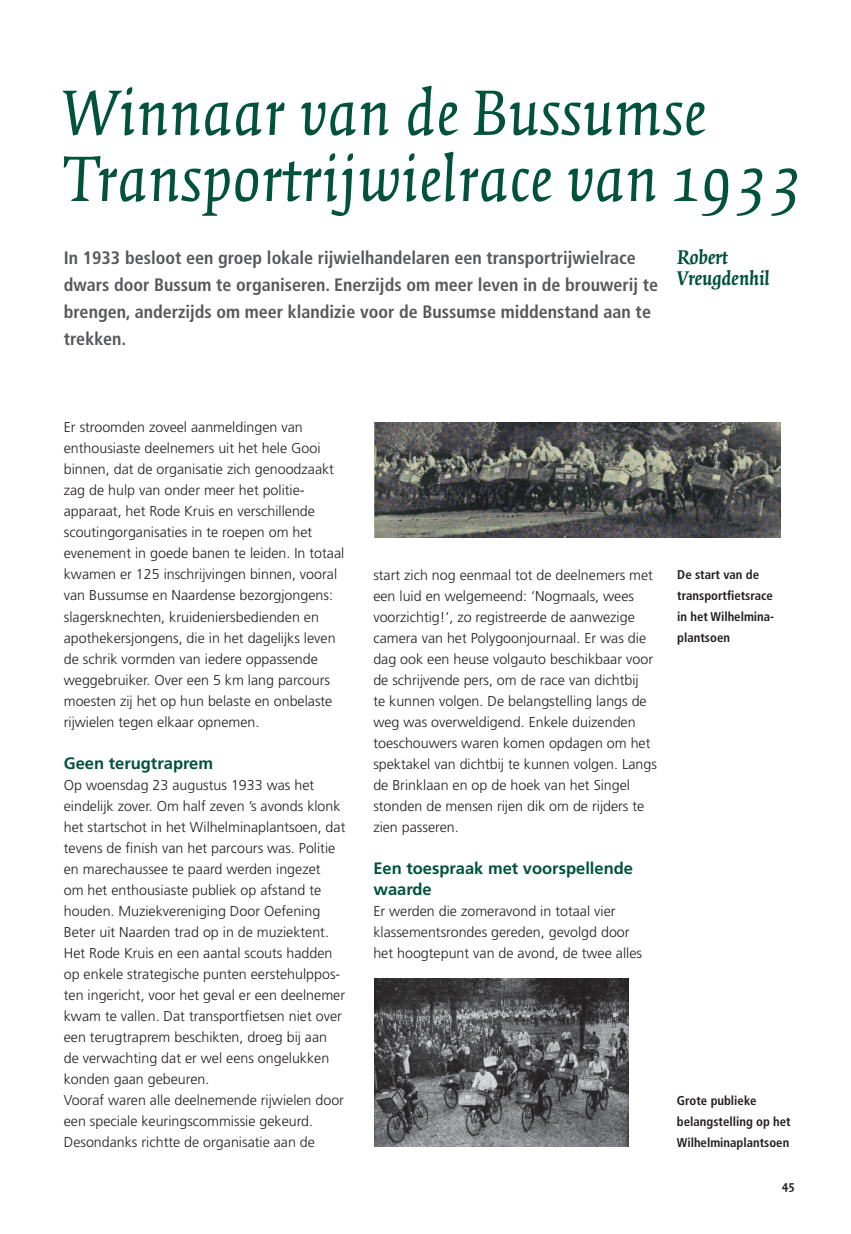
<style>
.page{position:relative;width:851px;height:1234px;background:#fff}
.page>*{position:absolute;margin:0;border:0;box-sizing:border-box;transform-origin:0 0}
.t1{font:italic 69px/66px "Quadraat";color:#01523b}
.t2{font:italic 700 21px/21px "Quadraat";color:#01523b}
.t3{font:700 condensed 18px/27px "Frutiger";color:#57585a}
.t4{font:700 16.5px/21px "Frutiger";color:#01523b}
.t5{font:300 14.25px/21px "Frutiger";color:#231f20}
.t6{font:700 condensed 12.75px/21px "Frutiger";color:#231f20}
.t7{font:700 12.75px "Quadraat Sans";color:#231f20}
</style>
<div class="page">
<img style="left:374px;top:422px;width:406px;height:115px">
<img style="left:374px;top:978px;width:254px;height:168px">
<h1 class="t1" style="left:64px;top:82px;width:741px">Winnaar van de Bussumse<br>Transportrijwielrace van 1933</h1>
<h2 class="t2" style="left:677px;top:247px;width:94px">Robert<br>Vreugdenhil</h2>
<p class="t3" style="left:64px;top:244px;width:595px">In 1933 besloot een groep lokale rijwielhandelaren een transportrijwielrace dwars door Bussum te organiseren. Enerzijds om meer leven in de brouwerij te brengen, anderzijds om meer klandizie voor de Bussumse middenstand aan te trekken.</p>
<p class="t5" style="left:64px;top:417px;width:282px">Er stroomden zoveel aanmeldingen van enthousiaste deelnemers uit het hele Gooi binnen, dat de organisatie zich genoodzaakt zag de hulp van onder meer het politie&shy;apparaat, het Rode Kruis en verschillende scoutingorganisaties in te roepen om het evenement in goede banen te leiden. In totaal kwamen er 125 inschrijvingen binnen, vooral van Bussumse en Naardense bezorgjongens: slagersknechten, kruideniersbedienden en apothekersjongens, die in het dagelijks leven de schrik vormden van iedere oppassende weggebruiker. Over een 5 km lang parcours moesten zij het op hun belaste en onbelaste rijwielen tegen elkaar opnemen.</p>
<p class="t4" style="left:64px;top:752px;width:151px">Geen terugtraprem</p>
<p class="t5" style="left:64px;top:774px;width:283px">Op woensdag 23 augustus 1933 was het eindelijk zover. Om half zeven ’s avonds klonk het startschot in het Wilhelminaplantsoen, dat tevens de finish van het parcours was. Politie en marechaussee te paard werden ingezet<br>om het enthousiaste publiek op afstand te houden. Muziekvereniging Door Oefening Beter uit Naarden trad op in de muziektent.<br>Het Rode Kruis en een aantal scouts hadden op enkele strategische punten eerstehulppos&shy;ten ingericht, voor het geval er een deelnemer kwam te vallen. Dat transportfietsen niet over een terugtraprem beschikten, droeg bij aan de verwachting dat er wel eens ongelukken konden gaan gebeuren.<br>Vooraf waren alle deelnemende rijwielen door een speciale keuringscommissie gekeurd.<br>Desondanks richtte de organisatie aan de</p>
<p class="t5" style="left:373px;top:564px;width:285px">start zich nog eenmaal tot de deelnemers met een luid en welgemeend: ‘Nogmaals, wees voorzichtig!’, zo registreerde de aanwezige camera van het Polygoonjournaal. Er was die dag ook een heuse volgauto beschikbaar voor de schrijvende pers, om de race van dichtbij<br>te kunnen volgen. De belangstelling langs de weg was overweldigend. Enkele duizenden toeschouwers waren komen opdagen om het spektakel van dichtbij te kunnen volgen. Langs de Brinklaan en op de hoek van het Singel stonden de mensen rijen dik om de rijders te zien passeren.</p>
<p class="t4" style="left:373px;top:857px;width:261px">Een toespraak met voorspellende waarde</p>
<p class="t5" style="left:373px;top:900px;width:270px">Er werden die zomeravond in totaal vier klassementsrondes gereden, gevolgd door het hoogtepunt van de avond, de twee alles</p>
<p class="t6" style="left:677px;top:564px;width:98px">De start van de transportfietsrace in het Wilhelmina&shy;plantsoen</p>
<p class="t6" style="left:677px;top:1089px;width:115px">Grote publieke belangstelling op het<br>Wilhelminaplantsoen</p>
<p class="t7" style="left:782px;top:1177px;width:14px">45</p>
</div>
